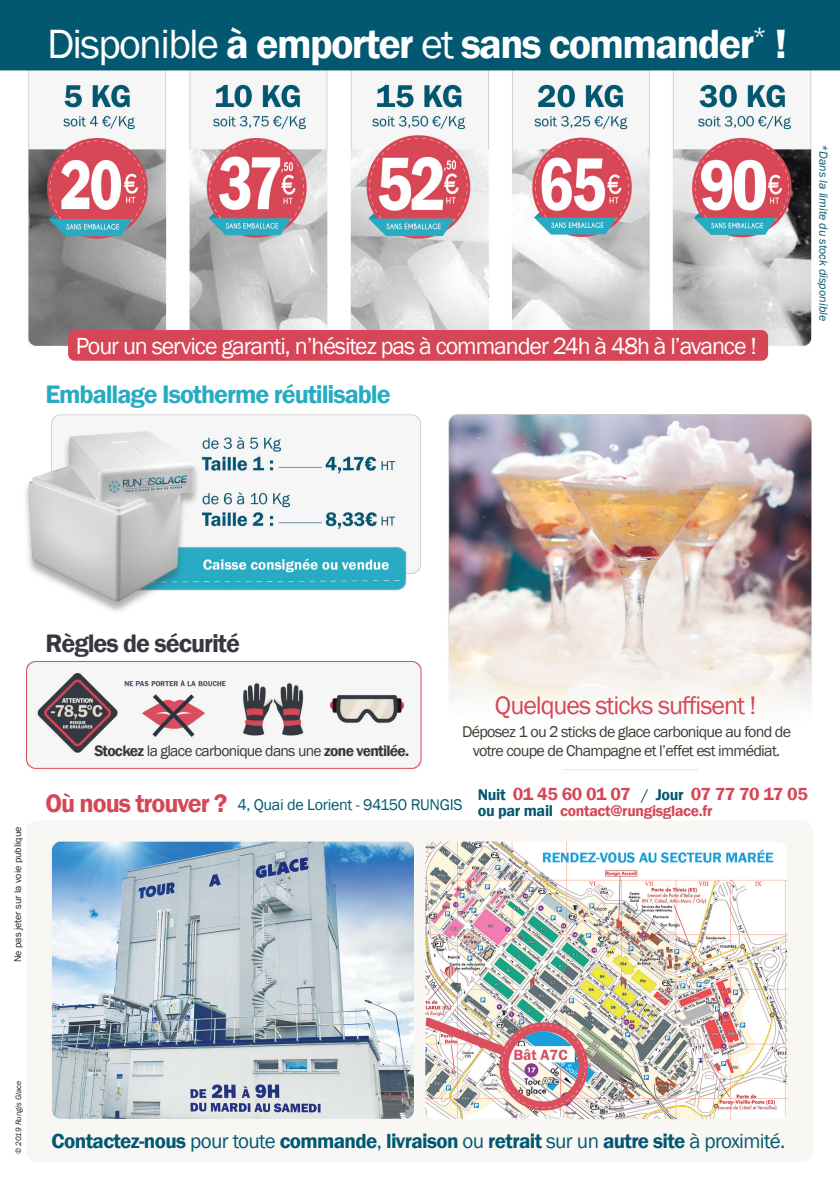
<style>
.page{position:relative;width:840px;height:1191px;background:#fff}
.page>*{position:absolute;margin:0;border:0;box-sizing:border-box;transform-origin:0 0}
.t1{font:600 42px "Franklin Gothic";letter-spacing:-.04em;color:#fff}
.t2{font:600 26px "Franklin Gothic";letter-spacing:-.04em;color:#26abc2}
.t3{font:26px "Franklin Gothic";letter-spacing:-.04em;color:#d64655}
.t4{font:600 26px "Franklin Gothic";letter-spacing:-.04em;color:#35383f}
.t5{font:600 26px "Franklin Gothic";letter-spacing:-.04em;color:#d64655}
.t6{font:24px "Franklin Gothic";letter-spacing:-.045em;color:#fff}
.t7{font:600 21px "Franklin Gothic";letter-spacing:-.03em;color:#015871}
.t8{font:600 18px "Franklin Gothic";letter-spacing:-.035em;color:#d64655}
.t9{font:16px/19.2px "Franklin Gothic";letter-spacing:-.045em;color:#3d3d30;text-align:center}
.t10{font:16px "Franklin Gothic";letter-spacing:-.02em;color:#015871}
.t11{font:600 16px "Franklin Gothic";letter-spacing:-.02em;color:#015871}
.t12{font:15.6px "Franklin Gothic";letter-spacing:-.045em;color:#35383f}
.t13{font:600 15.6px "Franklin Gothic";letter-spacing:-.02em;color:#d64655}
.t14{font:italic 12px "Franklin Gothic";color:#015871}
.t15{font:10px "Franklin Gothic";color:#231f20}
.t16{font:italic 8px "Franklin Gothic";color:#231f20}
.s1{font-weight:400}
.s2{font-weight:600}
.s3{font-size:16px;color:#015871}
</style>
<div class="page">
<img style="left:0;top:0;width:839px;height:1162px">
<p class="t1" style="left:47px;top:19px;width:741px"><span class="s1">Disponible</span> à emporter <span class="s1">et</span> sans commander !<sup>*</sup></p>
<p class="t6" style="left:76px;top:331px;width:682px">Pour un service garanti ’n, hésitez pas à commander 24 àh 48 ’làh avance !</p>
<p class="t2" style="left:45px;top:378px;width:346px">Emballage Isotherme réutilisable</p>
<p class="t14" style="left:830px;top:144px;width:178px;rotate:90deg">*Dans la limite du stock disponible</p>
<p class="t15" style="left:12px;top:962px;width:137px;rotate:-90deg">Ne pas jeter sur la voie publique</p>
<p class="t4" style="left:45px;top:627px;width:196px">Règles de sécurité</p>
<p class="t12" style="left:94px;top:741px;width:316px"><span class="s2">Stockez</span> la glace carbonique dans une <span class="s2">zone ventilée.</span></p>
<p class="t3" style="left:494px;top:689px;width:263px">Quelques sticks suffisent !</p>
<p class="t9" style="left:462px;top:722px;width:330px">Déposez 1 ou 2 sticks de glace carbonique au fond de votre coupe de Champagne et ’l effet est immédiat.</p>
<p class="t5" style="left:45px;top:787px;width:183px">Où nous trouver ?</p>
<p class="t10" style="left:237px;top:794px;width:226px">4, Quai de Lorient - 94150 RUNGIS</p>
<p class="t8" style="left:512px;top:783px;width:119px">01 45 60 01 07</p>
<p class="t11" style="left:477px;top:785px;width:29px">Nuit</p>
<p class="t8" style="left:690px;top:783px;width:119px">07 77 70 17 05</p>
<p class="t11" style="left:641px;top:785px;width:44px"><span class="s1">/</span> Jour</p>
<p class="t13" style="left:477px;top:801px;width:236px"><span class="s3">ou par mail</span> contact@rungisglace f r.</p>
<p class="t16" style="left:13px;top:1154px;width:74px;rotate:-90deg">© 2019 Rungis Glace</p>
<p class="t7" style="left:52px;top:1127px;width:735px">Contactez-nous <span class="s1">pour toute</span> commande<span class="s1">,</span> livraison <span class="s1">ou</span> retrait <span class="s1">sur un</span> autre site <span class="s1">à proximité.</span></p>
</div>
